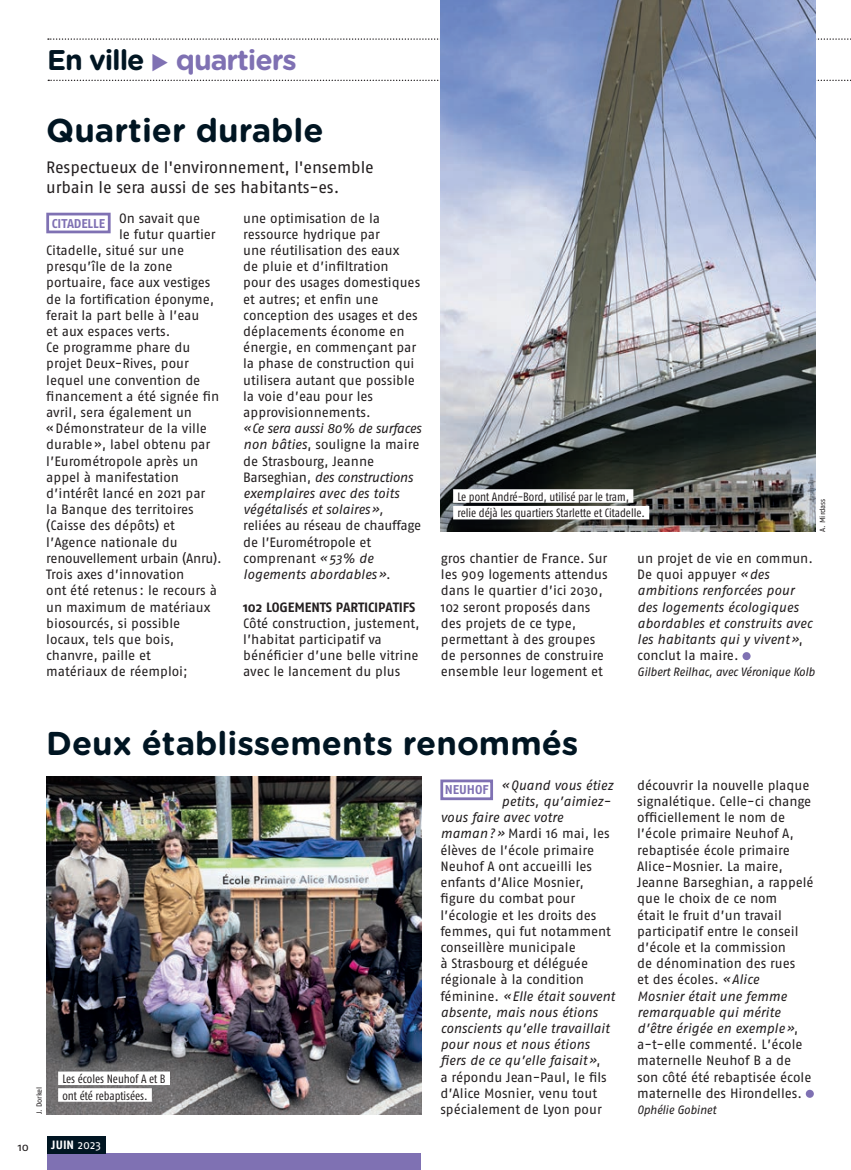
<style>
.page{position:relative;width:851px;height:1170px;background:#fff}
.page>*{position:absolute;margin:0;border:0;box-sizing:border-box;transform-origin:0 0}
.t1{font:700 33px "Gotham Rounded";color:#001522}
.t2{font:700 28.5px "Gotham Rounded";letter-spacing:-.04em;color:#7f71b3}
.t3{font:16.5px/19.8px "Fago No";letter-spacing:-.01em;color:#231f20}
.t4{font:13.5px/16.2px "Fago No";color:#231f20}
.t5{font:italic 13.5px/16.2px "Fago No";letter-spacing:-.005em;color:#231f20}
.t6{font:13.5px "Fago No";letter-spacing:-.025em;color:#231f20}
.t7{font:700 13.5px "Fago No";letter-spacing:-.01em;color:#231f20}
.t8{font:12px/16.6px "Fago Co";color:#231f20}
.t9{font:italic 12px "Fago No";letter-spacing:-.02em;color:#231f20}
.t10{font:700 12px "Fago No";color:#fff}
.t11{font:11.1px "Fago Ex";color:#231f20}
.t12{font:7.5px "Fago No";letter-spacing:-.015em;color:#231f20}
.s1{color:#001522}
.s2{font-style:normal}
.s3{font-style:italic}
.s4{font-weight:400}
</style>
<div class="page">
<div style="left:47px;top:1153px;width:373px;height:16px;background:#7f71b3"></div>
<svg style="left:48px;top:38px;width:803px;height:2px"></svg>
<svg style="left:48px;top:80px;width:803px;height:1px"></svg>
<div style="left:47px;top:1135px;width:58px;height:18px;background:#001522"></div>
<img style="left:441px;top:0;width:374px;height:531px">
<div style="left:46px;top:213px;width:65px;height:20px;border:3px solid #7f71b3"></div>
<div style="left:742px;top:652px;width:8px;height:8px;background:#7f71b3;border-radius:50%"></div>
<div style="left:440px;top:779px;width:53px;height:21px;border:3px solid #7f71b3"></div>
<div style="left:805px;top:1089px;width:8px;height:8px;background:#7f71b3;border-radius:50%"></div>
<div style="left:453px;top:489px;width:180px;height:13px;background:#fff"></div>
<div style="left:453px;top:506px;width:196px;height:13px;background:#fff"></div>
<img style="left:47px;top:776px;width:374px;height:338px">
<div style="left:58px;top:1071px;width:112px;height:13px;background:#fff"></div>
<div style="left:58px;top:1088px;width:94px;height:13px;background:#fff"></div>
<h2 class="t2" style="left:47px;top:39px;width:251px"><span class="s1">En ville</span> ◆ quartiers</h2>
<h1 class="t1" style="left:46px;top:106px;width:279px">Quartier durable</h1>
<p class="t3" style="left:46px;top:157px;width:329px">Respectueux de l'environnement, l'ensemble urbain le sera aussi de ses habitants-es.</p>
<p class="t4" style="left:52px;top:209px;width:150px"><sub>CITADELLE</sub> On savait que</p>
<p class="t4" style="left:119px;top:226px;width:98px">le futur quartier</p>
<p class="t4" style="left:46px;top:242px;width:139px">Citadelle, situé sur une</p>
<p class="t4" style="left:46px;top:258px;width:128px">presqu’île de la zone</p>
<p class="t4" style="left:46px;top:274px;width:166px">portuaire, face aux vestiges</p>
<p class="t4" style="left:46px;top:290px;width:169px">de la fortification éponyme,</p>
<p class="t4" style="left:46px;top:307px;width:154px">ferait la part belle à l’eau</p>
<p class="t4" style="left:46px;top:323px;width:126px">et aux espaces verts.</p>
<p class="t4" style="left:46px;top:339px;width:146px">Ce programme phare du</p>
<p class="t4" style="left:46px;top:355px;width:144px">projet Deux-Rives, pour</p>
<p class="t4" style="left:46px;top:371px;width:156px">lequel une convention de</p>
<p class="t4" style="left:46px;top:388px;width:174px">financement a été signée fin</p>
<p class="t4" style="left:46px;top:404px;width:147px">avril, sera également un</p>
<p class="t4" style="left:46px;top:420px;width:162px">«Démonstrateur de la ville</p>
<p class="t4" style="left:46px;top:436px;width:165px">durable», label obtenu par</p>
<p class="t4" style="left:46px;top:452px;width:154px">l’Eurométropole après un</p>
<p class="t4" style="left:46px;top:469px;width:134px">appel à manifestation</p>
<p class="t4" style="left:46px;top:485px;width:161px">d’intérêt lancé en 2021 par</p>
<p class="t4" style="left:46px;top:501px;width:149px">la Banque des territoires</p>
<p class="t4" style="left:46px;top:517px;width:130px">(Caisse des dépôts) et</p>
<p class="t4" style="left:46px;top:533px;width:133px">l’Agence nationale du</p>
<p class="t6" style="left:46px;top:550px;width:177px">renouvellement urbain (Anru).</p>
<p class="t4" style="left:46px;top:566px;width:139px">Trois axes d’innovation</p>
<p class="t4" style="left:46px;top:582px;width:172px">ont été retenus : le recours à</p>
<p class="t4" style="left:46px;top:598px;width:166px">un maximum de matériaux</p>
<p class="t4" style="left:46px;top:614px;width:135px">biosourcés, si possible</p>
<p class="t4" style="left:46px;top:631px;width:129px">locaux, tels que bois,</p>
<p class="t4" style="left:46px;top:647px;width:106px">chanvre, paille et</p>
<p class="t4" style="left:46px;top:663px;width:143px">matériaux de réemploi;</p>
<p class="t4" style="left:243px;top:209px;width:178px">une optimisation de la ressource hydrique par<br>une réutilisation des eaux<br>de pluie et d’infiltration<br>pour des usages domestiques et autres; et enfin une conception des usages et des déplacements économe en énergie, en commençant par la phase de construction qui utilisera autant que possible la voie d’eau pour les approvisionnements.</p>
<p class="t5" style="left:243px;top:420px;width:179px">«Ce sera aussi 80% de surfaces non bâties<span class="s2">, souligne la maire de Strasbourg, Jeanne<br>Barseghian,</span> des constructions exemplaires avec des toits végétalisés et solaires»,</p>
<p class="t4" style="left:243px;top:517px;width:179px">reliées au réseau de chauffage de l’Eurométropole et comprenant <span class="s3">«53% de logements abordables»</span>.</p>
<p class="t7" style="left:243px;top:599px;width:173px">102 LOGEMENTS PARTICIPATIFS</p>
<p class="t4" style="left:243px;top:614px;width:178px">Côté construction, justement, l’habitat participatif va bénéficier d’une belle vitrine avec le lancement du plus</p>
<p class="t8" style="left:457px;top:488px;width:189px">Le pont André-Bord, utilisé par le tram, relie déjà les quartiers Starlette et Citadelle.</p>
<p class="t12" style="left:818px;top:531px;width:35px;rotate:-90deg">A. Mirdass</p>
<p class="t4" style="left:441px;top:550px;width:168px">gros chantier de France. Sur les 909 logements attendus dans le quartier d’ici 2030,<br>102 seront proposés dans des projets de ce type, permettant à des groupes de personnes de construire ensemble leur logement et</p>
<p class="t5" style="left:637px;top:550px;width:177px"><span class="s2">un projet de vie en commun.<br>De quoi appuyer</span> «des ambitions renforcées pour des logements écologiques abordables et construits avec les habitants qui y vivent»<span class="s2">, conclut la maire.</span></p>
<p class="t9" style="left:637px;top:665px;width:179px">Gilbert Reilhac, avec Véronique Kolb</p>
<h1 class="t1" style="left:46px;top:718px;width:533px">Deux établissements renommés</h1>
<p class="t12" style="left:35px;top:1114px;width:29px;rotate:-90deg">J. Dorkel</p>
<p class="t8" style="left:62px;top:1070px;width:105px">Les écoles Neuhof A et B ont été rebaptisées.</p>
<p class="t11" style="left:18px;top:1140px;width:13px">10</p>
<p class="t10" style="left:51px;top:1137px;width:51px">JUIN <span class="s4">2023</span></p>
<p class="t5" style="left:445px;top:776px;width:170px"><sub>NEUHOF</sub> «Quand vous étiez</p>
<p class="t5" style="left:501px;top:793px;width:110px">petits, qu’aimiez-</p>
<p class="t5" style="left:440px;top:809px;width:124px">vous faire avec votre</p>
<p class="t4" style="left:440px;top:825px;width:171px"><span class="s3">maman?»</span> Mardi 16 mai, les</p>
<p class="t4" style="left:440px;top:841px;width:155px">élèves de l’école primaire</p>
<p class="t4" style="left:440px;top:857px;width:153px">Neuhof A ont accueilli les</p>
<p class="t4" style="left:440px;top:874px;width:145px">enfants d’Alice Mosnier,</p>
<p class="t4" style="left:440px;top:890px;width:136px">figure du combat pour</p>
<p class="t4" style="left:440px;top:906px;width:158px">l’écologie et les droits des</p>
<p class="t4" style="left:440px;top:922px;width:172px">femmes, qui fut notamment</p>
<p class="t4" style="left:440px;top:938px;width:137px">conseillère municipale</p>
<p class="t4" style="left:440px;top:955px;width:149px">à Strasbourg et déléguée</p>
<p class="t4" style="left:440px;top:971px;width:145px">régionale à la condition</p>
<p class="t5" style="left:440px;top:987px;width:176px"><span class="s2">féminine.</span> «Elle était souvent</p>
<p class="t5" style="left:440px;top:1003px;width:159px">absente, mais nous étions</p>
<p class="t5" style="left:440px;top:1019px;width:171px">conscients qu’elle travaillait</p>
<p class="t5" style="left:440px;top:1036px;width:151px">pour nous et nous étions</p>
<p class="t5" style="left:440px;top:1052px;width:162px">fiers de ce qu’elle faisait»<span class="s2">,</span></p>
<p class="t4" style="left:440px;top:1068px;width:168px">a répondu Jean-Paul, le fils</p>
<p class="t4" style="left:440px;top:1084px;width:158px">d’Alice Mosnier, venu tout</p>
<p class="t4" style="left:440px;top:1100px;width:163px">spécialement de Lyon pour</p>
<p class="t4" style="left:637px;top:776px;width:178px">découvrir la nouvelle plaque signalétique. Celle-ci change officiellement le nom de l’école primaire Neuhof A, rebaptisée école primaire<br>Alice-Mosnier. La maire,<br>Jeanne Barseghian, a rappelé que le choix de ce nom<br>était le fruit d’un travail participatif entre le conseil d’école et la commission<br>de dénomination des rues<br>et des écoles. <span class="s3">«Alice<br>Mosnier était une femme remarquable qui mérite d’être érigée en exemple»</span>, a-t-elle commenté. L’école maternelle Neuhof B a de son côté été rebaptisée école maternelle des Hirondelles.</p>
<p class="t9" style="left:637px;top:1102px;width:80px">Ophélie Gobinet</p>
</div>
